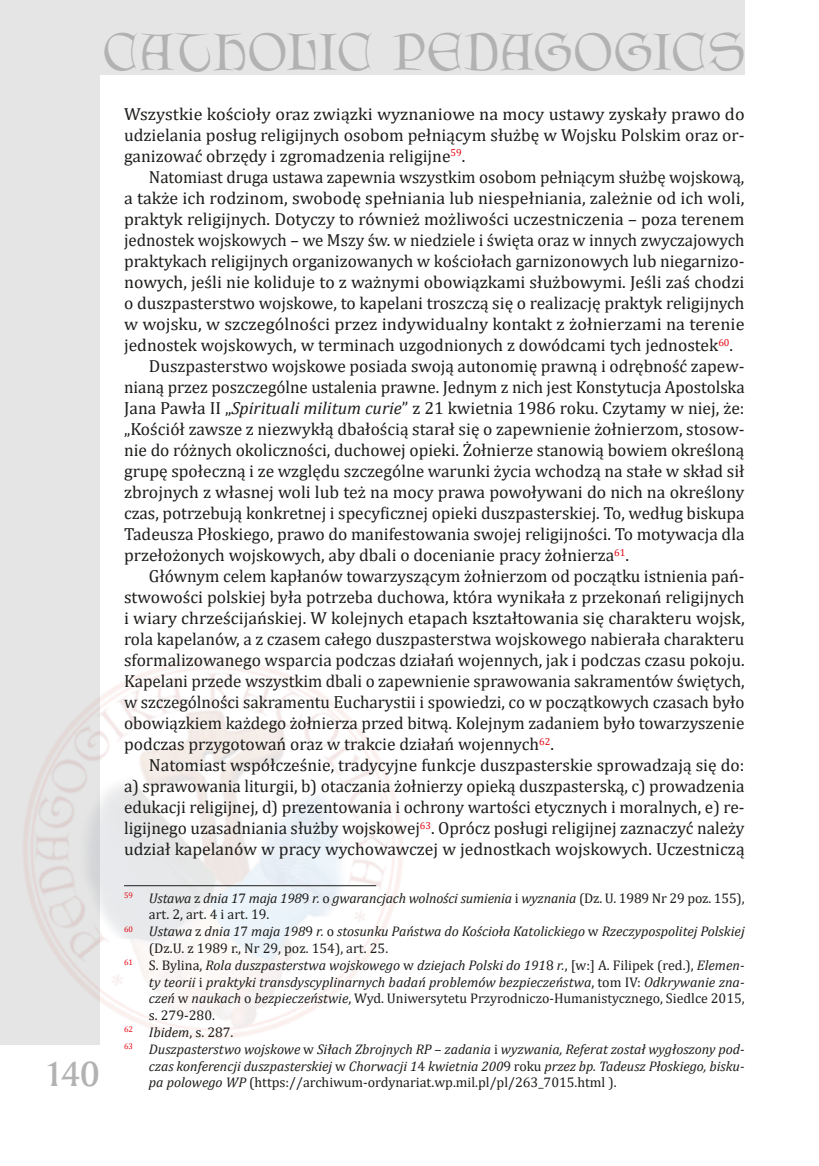
<style>
.page{position:relative;width:819px;height:1166px;background:#fff}
.page>*{position:absolute;margin:0;border:0;box-sizing:border-box;transform-origin:0 0}
.t1{font:46.55px "Lettergical";letter-spacing:.045em;color:#b3b2b2}
.t2{font:36.75px "Amerigo Md EU";color:#b3b2b2}
.t3{font:17.5px/21px "Cambria";color:#1d1d1b;text-align:justify}
.t4{font:italic 14px "Cambria";color:#1d1d1b}
.t5{font:14px "Cambria";color:#1d1d1b}
.s1{font-style:italic}
.s2{font-style:normal}
</style>
<div class="page">
<div style="left:0;top:0;width:99px;height:1044px;background:#e5e5e5"></div>
<div style="left:0;top:0;width:744px;height:74px;background:#e5e5e5"></div>
<img style="left:0;top:608px;width:403px;height:437px">
<hr style="left:124px;top:885px;width:252px;height:1px;background:#1d1d1b">
<h1 class="t1" style="left:103px;top:24px;width:642px">CATHOLIC PEDAGOGICS</h1>
<h2 class="t2" style="left:44px;top:1052px;width:57px">140</h2>
<p class="t3" style="left:124px;top:104px;width:622px">Wszystkie kościoły oraz związki wyznaniowe na mocy ustawy zyskały prawo do udzielania posług religijnych osobom pełniącym służbę w Wojsku Polskim oraz or&shy;ganizować obrzędy i zgromadzenia religijne<sup>59</sup>.</p>
<p class="t3" style="left:149px;top:167px;width:597px">Natomiast druga ustawa zapewnia wszystkim osobom pełniącym służbę wojskową,</p>
<p class="t3" style="left:124px;top:188px;width:622px">a także ich rodzinom, swobodę spełniania lub niespełniania, zależnie od ich woli,</p>
<p class="t3" style="left:124px;top:209px;width:622px">praktyk religijnych. Dotyczy to również możliwości uczestniczenia – poza terenem</p>
<p class="t3" style="left:124px;top:230px;width:622px">jednostek wojskowych – we Mszy św. w niedziele i święta oraz w innych zwyczajowych</p>
<p class="t3" style="left:124px;top:251px;width:622px">praktykach religijnych organizowanych w kościołach garnizonowych lub niegarnizo-</p>
<p class="t3" style="left:124px;top:272px;width:621px">nowych, jeśli nie koliduje to z ważnymi obowiązkami służbowymi. Jeśli zaś chodzi</p>
<p class="t3" style="left:124px;top:293px;width:622px">o duszpasterstwo wojskowe, to kapelani troszczą się o realizację praktyk religijnych</p>
<p class="t3" style="left:124px;top:314px;width:622px">w wojsku, w szczególności przez indywidualny kontakt z żołnierzami na terenie</p>
<p class="t3" style="left:124px;top:335px;width:610px">jednostek wojskowych, w terminach uzgodnionych z dowódcami tych jednostek<sup>60</sup>.</p>
<p class="t3" style="left:149px;top:356px;width:597px">Duszpasterstwo wojskowe posiada swoją autonomię prawną i odrębność zapew-</p>
<p class="t3" style="left:124px;top:377px;width:622px">nianą przez poszczególne ustalenia prawne. Jednym z nich jest Konstytucja Apostolska</p>
<p class="t3" style="left:124px;top:398px;width:622px">Jana Pawła II „<span class="s1">Spirituali militum curie</span>” z 21 kwietnia 1986 roku. Czytamy w niej, że:</p>
<p class="t3" style="left:124px;top:419px;width:622px">„Kościół zawsze z niezwykłą dbałością starał się o zapewnienie żołnierzom, stosow-</p>
<p class="t3" style="left:124px;top:440px;width:621px">nie do różnych okoliczności, duchowej opieki. Żołnierze stanowią bowiem określoną</p>
<p class="t3" style="left:124px;top:461px;width:622px">grupę społeczną i ze względu szczególne warunki życia wchodzą na stałe w skład sił</p>
<p class="t3" style="left:124px;top:482px;width:622px">zbrojnych z własnej woli lub też na mocy prawa powoływani do nich na określony</p>
<p class="t3" style="left:124px;top:503px;width:622px">czas, potrzebują konkretnej i specyficznej opieki duszpasterskiej. To, według biskupa</p>
<p class="t3" style="left:124px;top:524px;width:622px">Tadeusza Płoskiego, prawo do manifestowania swojej religijności. To motywacja dla</p>
<p class="t3" style="left:124px;top:545px;width:506px">przełożonych wojskowych, aby dbali o docenianie pracy żołnierza<sup>61</sup>.</p>
<p class="t3" style="left:149px;top:566px;width:597px">Głównym celem kapłanów towarzyszącym żołnierzom od początku istnienia pań-</p>
<p class="t3" style="left:124px;top:587px;width:621px">stwowości polskiej była potrzeba duchowa, która wynikała z przekonań religijnych</p>
<p class="t3" style="left:124px;top:608px;width:622px">i wiary chrześcijańskiej. W kolejnych etapach kształtowania się charakteru wojsk,</p>
<p class="t3" style="left:124px;top:629px;width:622px">rola kapelanów, a z czasem całego duszpasterstwa wojskowego nabierała charakteru</p>
<p class="t3" style="left:124px;top:650px;width:622px">sformalizowanego wsparcia podczas działań wojennych, jak i podczas czasu pokoju.</p>
<p class="t3" style="left:124px;top:671px;width:622px">Kapelani przede wszystkim dbali o zapewnienie sprawowania sakramentów świętych,</p>
<p class="t3" style="left:124px;top:692px;width:622px">w szczególności sakramentu Eucharystii i spowiedzi, co w początkowych czasach było</p>
<p class="t3" style="left:124px;top:713px;width:621px">obowiązkiem każdego żołnierza przed bitwą. Kolejnym zadaniem było towarzyszenie</p>
<p class="t3" style="left:124px;top:734px;width:431px">podczas przygotowań oraz w trakcie działań wojennych<sup>62</sup>.</p>
<p class="t3" style="left:149px;top:755px;width:597px">Natomiast współcześnie, tradycyjne funkcje duszpasterskie sprowadzają się do:</p>
<p class="t3" style="left:124px;top:776px;width:622px">a) sprawowania liturgii, b) otaczania żołnierzy opieką duszpasterską, c) prowadzenia</p>
<p class="t3" style="left:124px;top:797px;width:622px">edukacji religijnej, d) prezentowania i ochrony wartości etycznych i moralnych, e) re-</p>
<p class="t3" style="left:124px;top:818px;width:622px">ligijnego uzasadniania służby wojskowej<sup>63</sup>. Oprócz posługi religijnej zaznaczyć należy</p>
<p class="t3" style="left:124px;top:839px;width:622px">udział kapelanów w pracy wychowawczej w jednostkach wojskowych. Uczestniczą</p>
<p class="t4" style="left:124px;top:888px;width:622px"><sup>59</sup> Ustawa <span class="s2">z</span> dnia 1<span class="s2">7</span> maja 198<span class="s2">9</span> r. <span class="s2">o</span> gwarancjach wolności sumienia <span class="s2">i</span> wyznania <span class="s2">(Dz. U. 1989 Nr 29 poz. 155),</span></p>
<p class="t5" style="left:149px;top:906px;width:122px">art. 2, art. 4 i art. 19.</p>
<p class="t4" style="left:124px;top:921px;width:622px"><sup>60</sup> Ustawa <span class="s2">z</span> dnia 1<span class="s2">7</span> maja 198<span class="s2">9</span> r. <span class="s2">o</span> stosunku Państwa do Kościoła Katolickiego <span class="s2">w</span> Rzeczypospolitej Polskiej</p>
<p class="t5" style="left:149px;top:940px;width:241px">(Dz.U. z 1989 r., Nr 29, poz. 154), art. 25.</p>
<p class="t4" style="left:124px;top:955px;width:622px"><sup>61</sup> <span class="s2">S. Bylina,</span> Rola duszpasterstwa wojskowego <span class="s2">w</span> dziejach Polski do 191<span class="s2">8</span> r.<span class="s2">, [w:] A. Filipek (red.),</span> Elemen-</p>
<p class="t4" style="left:149px;top:972px;width:597px">ty teorii <span class="s2">i</span> praktyki transdyscyplinarnych badań problemów bezpieczeństwa<span class="s2">, tom IV:</span> Odkrywanie zna-</p>
<p class="t5" style="left:149px;top:990px;width:597px"><span class="s1">czeń</span> w <span class="s1">naukach</span> o <span class="s1">bezpieczeństwie</span>, Wyd. Uniwersytetu Przyrodniczo-Humanistycznego, Siedlce 2015,</p>
<p class="t5" style="left:149px;top:1007px;width:68px">s. 279-280.</p>
<p class="t5" style="left:124px;top:1024px;width:111px"><sup>62</sup> <span class="s1">Ibidem</span>, s. 287.</p>
<p class="t4" style="left:124px;top:1039px;width:622px"><sup>63</sup> Duszpasterstwo wojskowe <span class="s2">w</span> Siłach Zbrojnych RP – zadania <span class="s2">i</span> wyzwania, Referat został wygłoszony pod-</p>
<p class="t4" style="left:149px;top:1056px;width:597px">czas konferencji duszpasterskiej <span class="s2">w</span> Chorwacji 1<span class="s2">4</span> kwietnia 200<span class="s2">9 roku</span> przez bp. Tadeusz Płoskiego, bisku-</p>
<p class="t5" style="left:149px;top:1074px;width:469px"><span class="s1">pa polowego WP</span> (https://archiwum-ordynariat.wp.mil.pl/pl/263_7015.html ).</p>
</div>
